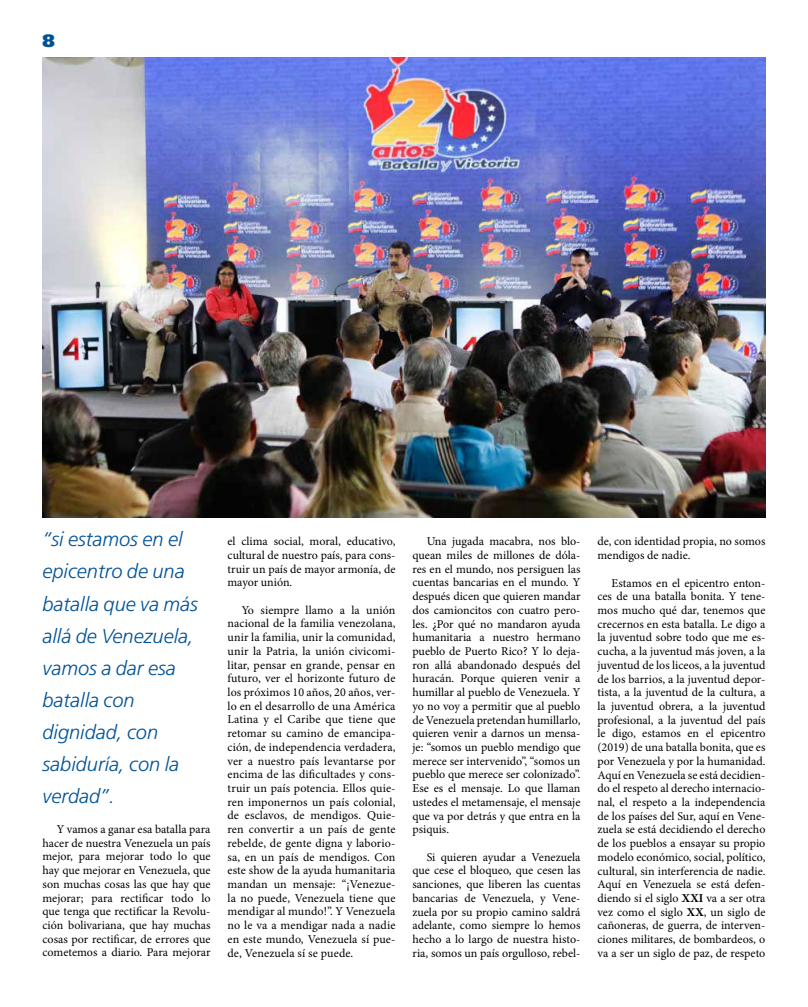
<style>
.page{position:relative;width:808px;height:1007px;background:#fff}
.page>*{position:absolute;margin:0;border:0;box-sizing:border-box;transform-origin:0 0}
.t1{font:italic 300 20px/32px "Frutiger LT Std";color:#005297}
.t2{font:900 18px "Frutiger LT Std";color:#005297}
.t3{font:12px/13.7px "Minion Pro";color:#000;text-align:justify}
.s1{font-weight:700}
</style>
<div class="page">
<hr style="left:43px;top:57px;width:722px;height:1px;background:#005297">
<img style="left:43px;top:58px;width:722px;height:459px">
<h2 class="t2" style="left:43px;top:30px;width:14px">8</h2>
<h1 class="t1" style="left:43px;top:523px;width:157px">“si estamos en el epicentro de una batalla que va más allá de Venezuela, vamos a dar esa batalla con dignidad, con sabiduría, con la verdad”.</h1>
<p class="t3" style="left:43px;top:822px;width:169px;text-indent:14px">Y vamos a ganar esa batalla para hacer de nuestra Venezuela un país mejor, para mejorar todo lo que hay que mejorar en Venezuela, que son muchas cosas las que hay que mejorar; para rectificar todo lo que tenga que rectificar la Revolu&shy;ción bolivariana, que hay muchas cosas por rectificar, de errores que cometemos a diario. Para mejorar</p>
<p class="t3" style="left:227px;top:534px;width:169px">el clima social, moral, educativo, cultural de nuestro país, para cons&shy;truir un país de mayor armonía, de mayor unión.</p>
<p class="t3" style="left:227px;top:603px;width:169px;text-indent:14px">Yo siempre llamo a la unión nacional de la familia venezolana, unir la familia, unir la comunidad, unir la Patria, la unión civicomi&shy;litar, pensar en grande, pensar en futuro, ver el horizonte futuro de los próximos 10 años, 20 años, ver&shy;lo en el desarrollo de una América Latina y el Caribe que tiene que retomar su camino de emancipa&shy;ción, de independencia verdadera, ver a nuestro país levantarse por encima de las dificultades y cons&shy;truir un país potencia. Ellos quie&shy;ren imponernos un país colonial, de esclavos, de mendigos. Quie&shy;ren convertir a un país de gente rebelde, de gente digna y laborio&shy;sa, en un país de mendigos. Con este show de la ayuda humanitaria mandan un mensaje: “¡Venezue&shy;la no puede, Venezuela tiene que mendigar al mundo!”. Y Venezuela no le va a mendigar nada a nadie en este mundo, Venezuela sí pue&shy;de, Venezuela sí se puede.</p>
<p class="t3" style="left:412px;top:534px;width:169px;text-indent:14px">Una jugada macabra, nos blo&shy;quean miles de millones de dóla&shy;res en el mundo, nos persiguen las cuentas bancarias en el mundo. Y después dicen que quieren mandar dos camioncitos con cuatro pero&shy;les. ¿Por qué no mandaron ayuda humanitaria a nuestro hermano pueblo de Puerto Rico? Y lo deja&shy;ron allá abandonado después del huracán. Porque quieren venir a humillar al pueblo de Venezuela. Y yo no voy a permitir que al pueblo de Venezuela pretendan humillarlo, quieren venir a darnos un mensa&shy;je: “somos un pueblo mendigo que merece ser intervenido”, “somos un pueblo que merece ser colonizado”.<br>Ese es el mensaje. Lo que llaman ustedes el metamensaje, el mensaje que va por detrás y que entra en la psiquis.</p>
<p class="t3" style="left:412px;top:849px;width:169px;text-indent:14px">Si quieren ayudar a Venezuela que cese el bloqueo, que cesen las sanciones, que liberen las cuentas bancarias de Venezuela, y Vene&shy;zuela por su propio camino saldrá adelante, como siempre lo hemos hecho a lo largo de nuestra histo&shy;ria, somos un país orgulloso, rebel-</p>
<p class="t3" style="left:597px;top:534px;width:169px">de, con identidad propia, no somos mendigos de nadie.</p>
<p class="t3" style="left:597px;top:576px;width:169px;text-indent:14px">Estamos en el epicentro enton&shy;ces de una batalla bonita. Y tene&shy;mos mucho qué dar, tenemos que crecernos en esta batalla. Le digo a la juventud sobre todo que me es&shy;cucha, a la juventud más joven, a la juventud de los liceos, a la juventud de los barrios, a la juventud depor&shy;tista, a la juventud de la cultura, a la juventud obrera, a la juventud profesional, a la juventud del país le digo, estamos en el epicentro (2019) de una batalla bonita, que es por Venezuela y por la humanidad.<br>Aquí en Venezuela se está decidien&shy;do el respeto al derecho internacio&shy;nal, el respeto a la independencia de los países del Sur, aquí en Vene&shy;zuela se está decidiendo el derecho de los pueblos a ensayar su propio modelo económico, social, político, cultural, sin interferencia de nadie.<br>Aquí en Venezuela se está defen&shy;diendo si el siglo <span class="s1">XXI</span> va a ser otra vez como el siglo <span class="s1">XX</span>, un siglo de cañoneras, de guerra, de interven&shy;ciones militares, de bombardeos, o va a ser un siglo de paz, de respeto</p>
</div>
